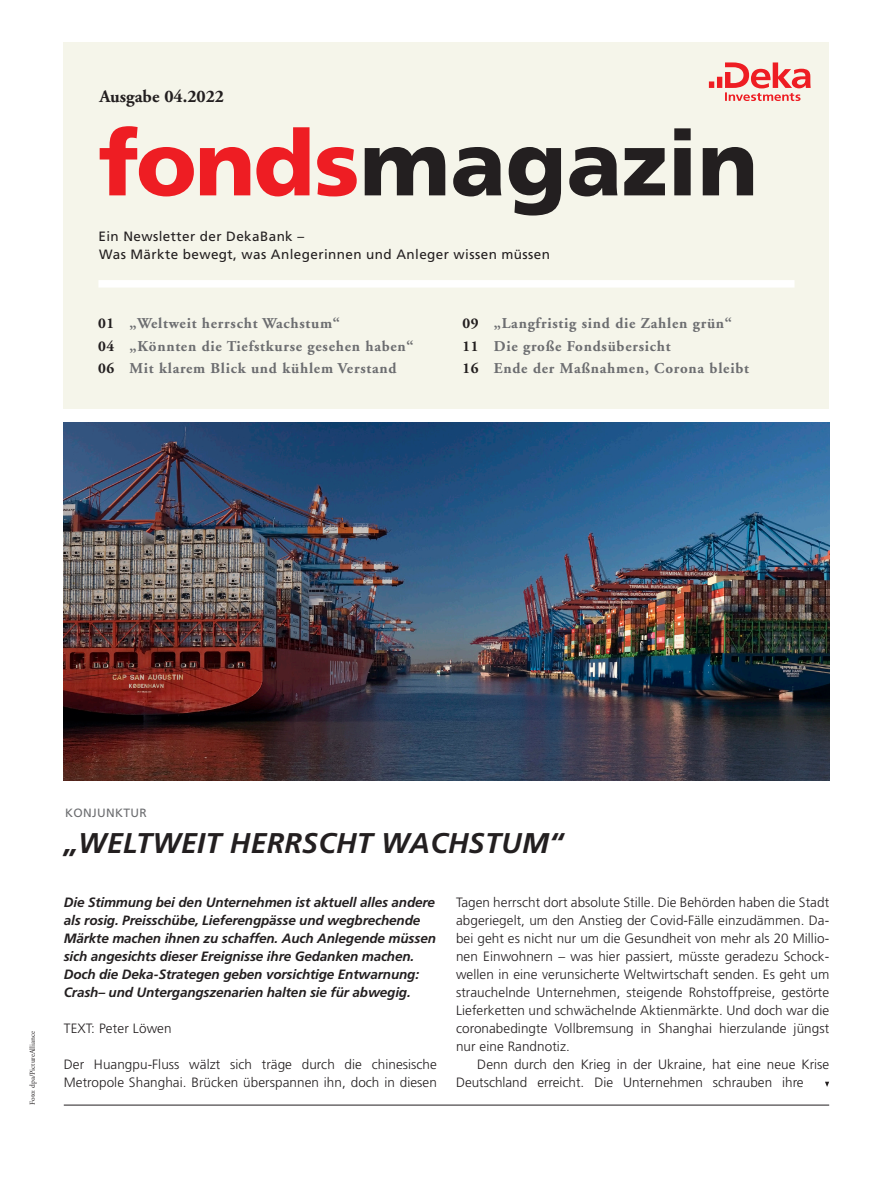
<style>
.page{position:relative;width:893px;height:1191px;background:#fff}
.page>*{position:absolute;margin:0;border:0;box-sizing:border-box;transform-origin:0 0}
.R-Headline_20_pt_kur{font:italic 700 28.5px "Deka Frutiger Mac";letter-spacing:.01em;color:#231f20}
.t1{font:700 17.7px "Deka A Garamond Mac";color:#231f20}
.R_Inhalt{font:700 15px/22.5px "Deka A Garamond Mac";letter-spacing:.05em;color:#6c6d70}
.R-Geldwert_Fließtext{font:300 13.5px/18px "Deka Frutiger Mac";letter-spacing:.005em;color:#231f20}
.R-Geldwert_Interview{font:italic 700 13.5px/18px "Deka Frutiger Mac";letter-spacing:-.01em;color:#231f20}
.t2{font:13.5px "Deka Frutiger Mac";letter-spacing:.03em;color:#231f20}
.R-Geldwert_Stichzeil{font:12px "Deka Frutiger Mac";letter-spacing:.03em;color:#6c6d70}
.B-Bildnachweis{font:7.5px "Deka A Garamond Mac";color:#231f20}
.s1{color:#231f20}
</style>
<div class="page">
<div style="left:64px;top:43px;width:765px;height:366px;background:#f5f5ea"></div>
<div style="left:98px;top:280px;width:696px;height:7px;background:#fff"></div>
<svg style="left:365px;top:128px;width:388px;height:87px"></svg>
<svg style="left:100px;top:126px;width:257px;height:70px"></svg>
<svg style="left:709px;top:62px;width:102px;height:39px"></svg>
<svg style="left:825px;top:1081px;width:4px;height:6px"></svg>
<img style="left:64px;top:422px;width:765px;height:359px">
<hr style="left:64px;top:1104px;width:765px;height:1px;background:#231f20">
<p class="t1" style="left:100px;top:87px;width:126px">Ausgabe 04.2022</p>
<p class="t2" style="left:98px;top:229px;width:207px">Ein Newsletter der DekaBank –</p>
<p class="t2" style="left:99px;top:247px;width:452px">Was Märkte bewegt, was Anlegerinnen und Anleger wissen müssen</p>
<p class="R_Inhalt" style="left:98px;top:312px;width:243px"><span class="s1">01</span> „Weltweit herrscht Wachstum“</p>
<p class="R_Inhalt" style="left:98px;top:335px;width:317px"><span class="s1">04</span> „Könnten die Tiefstkurse gesehen haben“</p>
<p class="R_Inhalt" style="left:98px;top:357px;width:300px"><span class="s1">06</span> Mit klarem Blick und kühlem Verstand</p>
<p class="R_Inhalt" style="left:462px;top:312px;width:271px"><span class="s1">09</span> „Langfristig sind die Zahlen grün“<br><span class="s1">11</span> Die große Fondsübersicht</p>
<p class="R_Inhalt" style="left:462px;top:357px;width:288px"><span class="s1">16</span> Ende der Maßnahmen, Corona bleibt</p>
<p class="B-Bildnachweis" style="left:28px;top:1104px;width:75px;rotate:-90deg">Foto: dpa/PictureAlliance</p>
<p class="R-Geldwert_Stichzeil" style="left:65px;top:806px;width:83px">KONJUNKTUR</p>
<p class="R-Headline_20_pt_kur" style="left:64px;top:827px;width:501px">„WELTWEIT HERRSCHT WACHSTUM“</p>
<p class="R-Geldwert_Interview" style="left:64px;top:893px;width:374px">Die Stimmung bei den Unternehmen ist aktuell alles andere als rosig. Preisschübe, Lieferengpässe und wegbrechende Märkte machen ihnen zu schaffen. Auch Anlegende müssen sich angesichts dieser Ereignisse ihre Gedanken machen.<br>Doch die Deka-Strategen geben vorsichtige Entwarnung:<br>Crash– und Untergangszenarien halten sie für abwegig.</p>
<p class="R-Geldwert_Fließtext" style="left:64px;top:1019px;width:109px">TEXT: Peter Löwen</p>
<p class="R-Geldwert_Fließtext" style="left:64px;top:1055px;width:375px">Der Huangpu-Fluss wälzt sich träge durch die chinesische<br>Metropole Shanghai. Brücken überspannen ihn, doch in diesen</p>
<p class="R-Geldwert_Fließtext" style="left:456px;top:893px;width:375px;text-align:justify">Tagen herrscht dort absolute Stille. Die Behörden haben die Stadt abgeriegelt, um den Anstieg der Covid-Fälle einzudämmen. Da&shy;bei geht es nicht nur um die Gesundheit von mehr als 20 Millio&shy;nen Einwohnern – was hier passiert, müsste geradezu Schock&shy;wellen in eine verunsicherte Weltwirtschaft senden. Es geht um strauchelnde Unternehmen, steigende Rohstoffpreise, gestörte Lieferketten und schwächelnde Aktienmärkte. Und doch war die coronabedingte Vollbremsung in Shanghai hierzulande jüngst nur eine Randnotiz.</p>
<p class="R-Geldwert_Fließtext" style="left:456px;top:1055px;width:375px;text-indent:21px">Denn durch den Krieg in der Ukraine, hat eine neue Krise<br>Deutschland erreicht. Die Unternehmen schrauben ihre</p>
</div>
